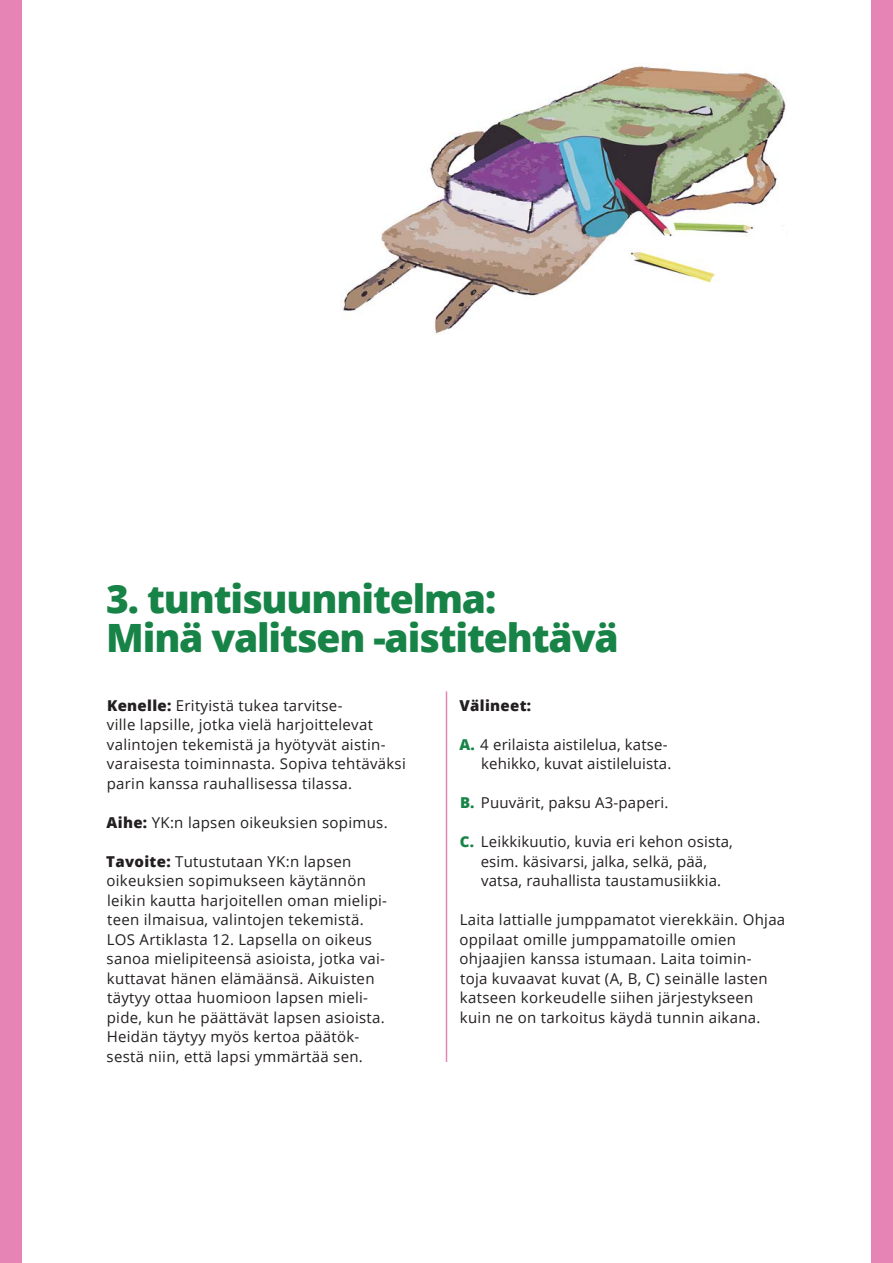
<style>
.page{position:relative;width:893px;height:1263px;background:#fff}
.page>*{position:absolute;margin:0;border:0;box-sizing:border-box;transform-origin:0 0}
.otsikko-01{font:800 39px/39px "Open Sans";letter-spacing:-.03em;color:#178347}
.leipa-01{font:15px/19.5px "Open Sans";letter-spacing:.02em;color:#231f20}
.luetelma-kirjaimet{font:15px/19.5px "Open Sans";letter-spacing:.01em;color:#231f20;text-align:right}
.leipa-01-2{font:800 15px "Open Sans";letter-spacing:.02em;color:#231f20}
.s1{font-weight:800}
.s2{font-weight:800;color:#178347}
</style>
<div class="page">
<div style="left:0;top:0;width:21px;height:1263px;background:#e684b6"></div>
<div style="left:872px;top:0;width:21px;height:1263px;background:#e684b6"></div>
<hr style="left:446px;top:691px;width:1px;height:371px;background:#e684b6">
<img style="left:341px;top:63px;width:445px;height:271px">
<h1 class="otsikko-01" style="left:106px;top:578px;width:514px">3. tuntisuunnitelma:<br>Minä valitsen -aistitehtävä</h1>
<p class="leipa-01" style="left:107px;top:695px;width:301px"><span class="s1">Kenelle:</span> Erityistä tukea tarvitse-<br>ville lapsille, jotka vielä harjoittelevat valintojen tekemistä ja hyötyvät aistin&shy;varaisesta toiminnasta. Sopiva tehtäväksi parin kanssa rauhallisessa tilassa.</p>
<p class="leipa-01" style="left:107px;top:812px;width:283px"><span class="s1">Aihe:</span> YK:n lapsen oikeuksien sopimus.</p>
<p class="leipa-01" style="left:106px;top:851px;width:282px"><span class="s1">Tavoite:</span> Tutustutaan YK:n lapsen oikeuksien sopimukseen käytännön leikin kautta harjoitellen oman mielipi&shy;teen ilmaisua, valintojen tekemistä.</p>
<p class="leipa-01" style="left:107px;top:929px;width:280px">LOS Artiklasta 12. Lapsella on oikeus sanoa mielipiteensä asioista, jotka vai&shy;kuttavat hänen elämäänsä. Aikuisten täytyy ottaa huomioon lapsen mieli&shy;pide, kun he päättävät lapsen asioista.<br>Heidän täytyy myös kertoa päätök&shy;sestä niin, että lapsi ymmärtää sen.</p>
<p class="leipa-01-2" style="left:460px;top:694px;width:73px">Välineet:</p>
<p class="luetelma-kirjaimet" style="left:460px;top:734px;width:213px"><span class="s2">A.</span> 4 erilaista aistilelua, katse&shy;kehikko, kuvat aistileluista.</p>
<p class="luetelma-kirjaimet" style="left:460px;top:793px;width:210px"><span class="s2">B.</span> Puuvärit, paksu A3-paperi.</p>
<p class="luetelma-kirjaimet" style="left:481px;top:832px;width:254px;text-align:left;text-indent:-21px"><span class="s2">C.</span> Leikkikuutio, kuvia eri kehon osista, esim. käsivarsi, jalka, selkä, pää, vatsa, rauhallista taustamusiikkia.</p>
<p class="leipa-01" style="left:459px;top:910px;width:327px">Laita lattialle jumppamatot vierekkäin. Ohjaa oppilaat omille jumppamatoille omien ohjaajien kanssa istumaan. Laita toimin-<br>toja kuvaavat kuvat (A, B, C) seinälle lasten katseen korkeudelle siihen järjestykseen kuin ne on tarkoitus käydä tunnin aikana.</p>
</div>
